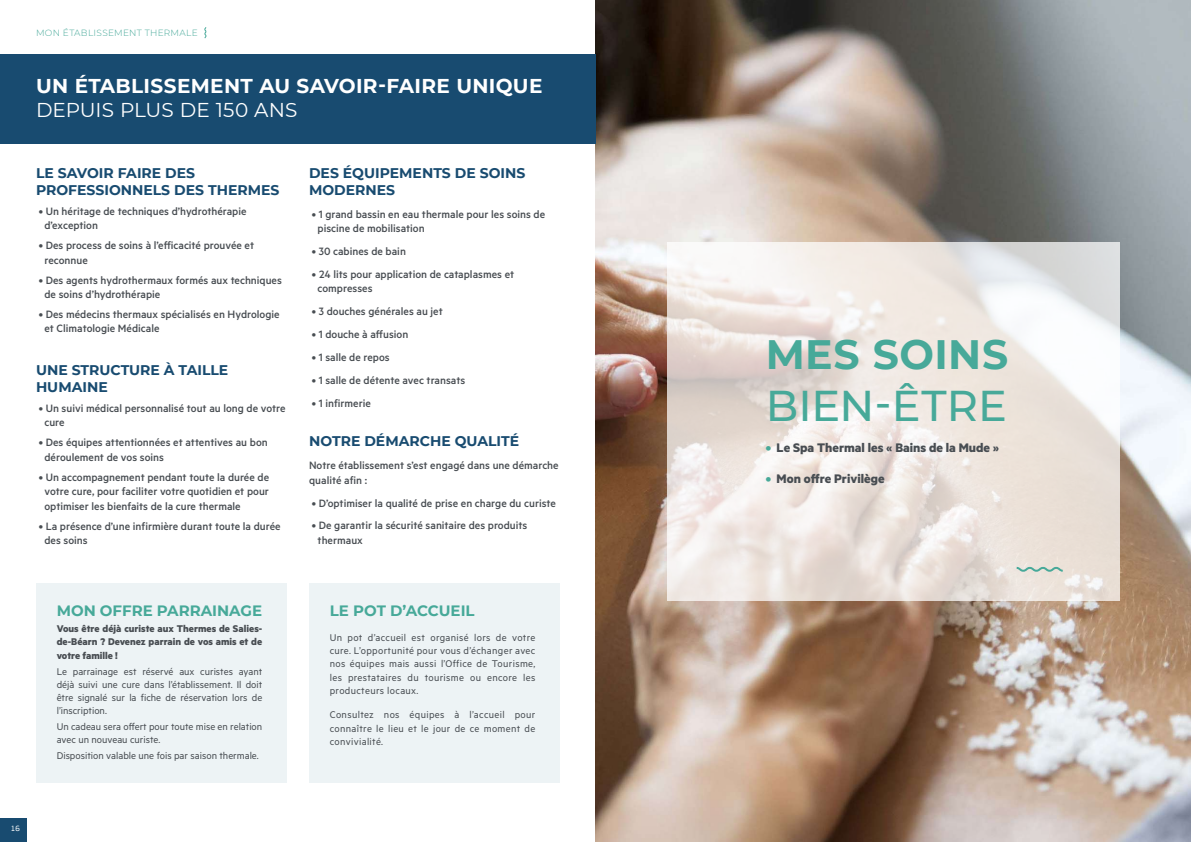
<style>
.page{position:relative;width:1191px;height:842px;background:#fff}
.page>*{position:absolute;margin:0;border:0;box-sizing:border-box;transform-origin:0 0}
.t1{font:500 43px "Montserrat";color:#47a999}
.t2{font:700 41px "Montserrat";letter-spacing:.01em;color:#47a999}
.t3{font:700 20px "Montserrat";letter-spacing:.015em;color:#fff}
.t4{font:20px "Montserrat";letter-spacing:.005em;color:#fff}
.t5{font:700 15px "Montserrat";color:#47a999}
.t6{font:700 14px/16.8px "Montserrat";color:#184b70}
.t7{font:700 14px "Metric";color:#484d52}
.t8{font:500 12px/14.4px "Metric";color:#484d52}
.t9{font:11px/13.2px "Metric";color:#484d52;text-align:justify}
.t10{font:700 11px/13.2px "Metric";color:#484d52;text-align:justify}
.t11{font:300 9px "Montserrat";letter-spacing:.035em;color:#47a999}
.t12{font:8px "PF Square Sans Pro";color:#fff}
.s1{color:#47a999}
</style>
<div class="page">
<div style="left:0;top:818px;width:27px;height:24px;background:#184b70"></div>
<img style="left:595px;top:0;width:596px;height:842px">
<div style="left:0;top:55px;width:595px;height:89px;background:#184b70"></div>
<div style="left:36px;top:583px;width:250px;height:199px;background:#edf3f5"></div>
<div style="left:309px;top:583px;width:250px;height:199px;background:#edf3f5"></div>
<svg style="left:204px;top:27px;width:2px;height:12px"></svg>
<svg style="left:667px;top:242px;width:452px;height:358px"></svg>
<svg style="left:1014px;top:566px;width:50px;height:7px"></svg>
<p class="t11" style="left:36px;top:27px;width:163px">MON ÉTABLISSEMENT THERMALE</p>
<h3 class="t3" style="left:36px;top:72px;width:508px">UN ÉTABLISSEMENT AU SAVOIR-FAIRE UNIQUE</h3>
<h3 class="t4" style="left:36px;top:96px;width:263px">DEPUIS PLUS DE 150 ANS</h3>
<p class="t6" style="left:36px;top:164px;width:245px">LE SAVOIR FAIRE DES<br>PROFESSIONNELS DES THERMES</p>
<p class="t8" style="left:44px;top:203px;width:203px;text-indent:-6px">• Un héritage de techniques d’hydrothérapie d’exception</p>
<p class="t8" style="left:44px;top:238px;width:211px;text-indent:-6px">• Des process de soins à l’efficacité prouvée et reconnue</p>
<p class="t8" style="left:44px;top:272px;width:239px;text-indent:-6px">• Des agents hydrothermaux formés aux techniques de soins d’hydrothérapie</p>
<p class="t8" style="left:44px;top:307px;width:237px;text-indent:-6px">• Des médecins thermaux spécialisés en Hydrologie et Climatologie Médicale</p>
<p class="t6" style="left:36px;top:361px;width:194px">UNE STRUCTURE À TAILLE<br>HUMAINE</p>
<p class="t8" style="left:44px;top:401px;width:243px;text-indent:-6px">• Un suivi médical personnalisé tout au long de votre cure</p>
<p class="t8" style="left:44px;top:435px;width:225px;text-indent:-6px">• Des équipes attentionnées et attentives au bon déroulement de vos soins</p>
<p class="t8" style="left:44px;top:470px;width:226px;text-align:justify;text-indent:-6px">• Un accompagnement pendant toute la durée de votre cure, pour faciliter votre quotidien et pour optimiser les bienfaits de la cure thermale</p>
<p class="t8" style="left:44px;top:518px;width:238px;text-indent:-6px">• La présence d’une infirmière durant toute la durée des soins</p>
<p class="t6" style="left:309px;top:164px;width:218px">DES ÉQUIPEMENTS DE SOINS<br>MODERNES</p>
<p class="t8" style="left:317px;top:206px;width:229px;text-indent:-6px">• 1 grand bassin en eau thermale pour les soins de piscine de mobilisation</p>
<p class="t8" style="left:312px;top:244px;width:95px">• 30 cabines de bain</p>
<p class="t8" style="left:317px;top:266px;width:198px;text-indent:-6px">• 24 lits pour application de cataplasmes et compresses</p>
<p class="t8" style="left:312px;top:304px;width:132px">• 3 douches générales au jet</p>
<p class="t8" style="left:312px;top:327px;width:98px">• 1 douche à affusion</p>
<p class="t8" style="left:312px;top:350px;width:79px">• 1 salle de repos</p>
<p class="t8" style="left:312px;top:372px;width:155px">• 1 salle de détente avec transats</p>
<p class="t8" style="left:312px;top:395px;width:61px">• 1 infirmerie</p>
<p class="t6" style="left:309px;top:432px;width:212px">NOTRE DÉMARCHE QUALITÉ</p>
<p class="t8" style="left:309px;top:458px;width:251px">Notre établissement s’est engagé dans une démarche qualité afin :</p>
<p class="t8" style="left:312px;top:495px;width:245px">• D’optimiser la qualité de prise en charge du curiste</p>
<p class="t8" style="left:317px;top:518px;width:211px;text-indent:-6px">• De garantir la sécurité sanitaire des produits thermaux</p>
<p class="t5" style="left:57px;top:600px;width:207px">MON OFFRE PARRAINAGE</p>
<p class="t10" style="left:57px;top:622px;width:207px">Vous être déjà curiste aux Thermes de Salies&shy;de-Béarn ? Devenez parrain de vos amis et de votre famille !</p>
<p class="t9" style="left:57px;top:664px;width:207px">Le parrainage est réservé aux curistes ayant déjà suivi une cure dans l’établissement. Il doit être signalé sur la fiche de réservation lors de l’inscription.</p>
<p class="t9" style="left:57px;top:720px;width:207px">Un cadeau sera offert pour toute mise en relation avec un nouveau curiste.</p>
<p class="t9" style="left:57px;top:749px;width:204px">Disposition valable une fois par saison thermale.</p>
<p class="t5" style="left:330px;top:600px;width:146px">LE POT D’ACCUEIL</p>
<p class="t9" style="left:330px;top:631px;width:207px">Un pot d’accueil est organisé lors de votre cure. L’opportunité pour vous d’échanger avec nos équipes mais aussi l’Office de Tourisme, les prestataires du tourisme ou encore les producteurs locaux.</p>
<p class="t9" style="left:330px;top:708px;width:207px">Consultez nos équipes à l’accueil pour connaître le lieu et le jour de ce moment de convivialité.</p>
<p class="t12" style="left:11px;top:824px;width:10px">16</p>
<h2 class="t2" style="left:765px;top:325px;width:244px">MES SOINS</h2>
<h1 class="t1" style="left:765px;top:375px;width:243px">BIEN-ÊTRE</h1>
<p class="t7" style="left:765px;top:439px;width:235px"><span class="s1">•</span> Le Spa Thermal les « Bains de la Mude »</p>
<p class="t7" style="left:765px;top:470px;width:120px"><span class="s1">•</span> Mon offre Privilège</p>
</div>
